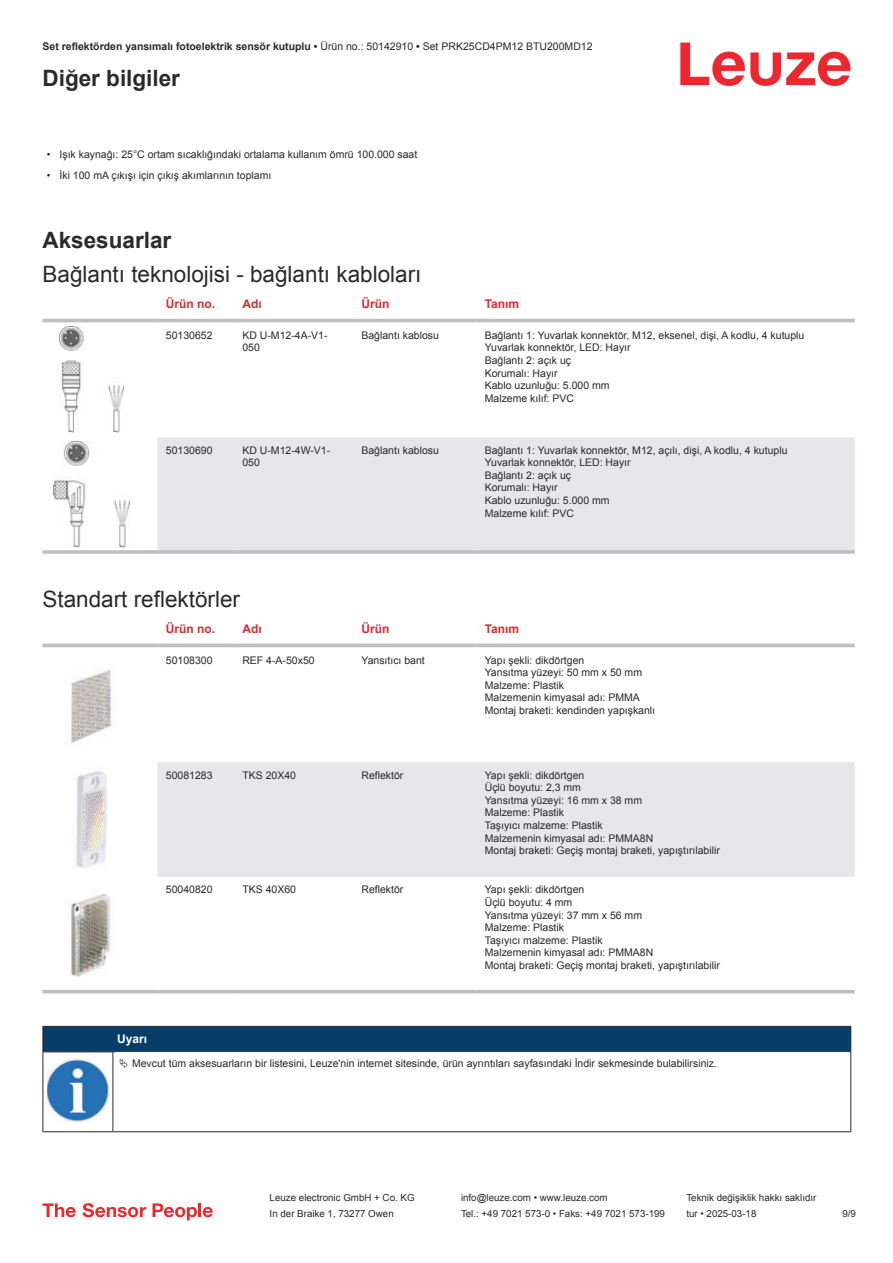
<style>
.page{position:relative;width:893px;height:1263px;background:#fff}
.page>*{position:absolute;margin:0;border:0;box-sizing:border-box;transform-origin:0 0}
.t1{font:22.5px "Arial";color:#2b292a}
.t2{font:700 22.5px "Arial";color:#2b292a}
.t3{font:700 12px "Arial";color:#db2a30}
.t4{font:700 12px "Arial";color:#fff}
.t5{font:10.5px/12.6px "Arial";color:#2b292a}
.t6{font:700 10.5px "Arial";color:#2b292a}
.t7{font:9.75px "Arial";color:#2b292a}
.s1{font-weight:400}
</style>
<div class="page">
<svg style="left:680px;top:43px;width:170px;height:43px"></svg>
<svg style="left:43px;top:318px;width:812px;height:229px"></svg>
<div style="left:157px;top:437px;width:698px;height:113px;background:#e6e7e9"></div>
<hr style="left:43px;top:319px;width:114px;height:3px;background:#bdbfc1">
<hr style="left:157px;top:319px;width:77px;height:3px;background:#bdbfc1">
<hr style="left:234px;top:319px;width:119px;height:3px;background:#bdbfc1">
<hr style="left:353px;top:319px;width:123px;height:3px;background:#bdbfc1">
<hr style="left:476px;top:319px;width:379px;height:3px;background:#bdbfc1">
<hr style="left:43px;top:550px;width:114px;height:4px;background:#c3c5c7">
<hr style="left:157px;top:550px;width:77px;height:4px;background:#c5c7c9">
<hr style="left:234px;top:550px;width:119px;height:4px;background:#bdbfc1">
<hr style="left:353px;top:550px;width:123px;height:4px;background:#bdbfc1">
<hr style="left:476px;top:550px;width:379px;height:4px;background:#c5c7c9">
<img style="left:59px;top:327px;width:65px;height:106px">
<img style="left:54px;top:441px;width:75px;height:107px">
<svg style="left:43px;top:643px;width:812px;height:351px"></svg>
<div style="left:157px;top:762px;width:698px;height:115px;background:#e6e7e9"></div>
<hr style="left:43px;top:644px;width:114px;height:3px;background:#bdbfc1">
<hr style="left:157px;top:644px;width:77px;height:3px;background:#bdbfc1">
<hr style="left:234px;top:644px;width:119px;height:3px;background:#bdbfc1">
<hr style="left:353px;top:644px;width:123px;height:3px;background:#bdbfc1">
<hr style="left:476px;top:644px;width:379px;height:3px;background:#bdbfc1">
<hr style="left:43px;top:990px;width:114px;height:3px;background:#bdbfc1">
<hr style="left:157px;top:990px;width:77px;height:3px;background:#bdbfc1">
<hr style="left:234px;top:990px;width:119px;height:3px;background:#bdbfc1">
<hr style="left:353px;top:990px;width:123px;height:3px;background:#bdbfc1">
<hr style="left:476px;top:990px;width:379px;height:3px;background:#bdbfc1">
<img style="left:56px;top:651px;width:71px;height:107px">
<img style="left:72px;top:766px;width:39px;height:107px">
<img style="left:56px;top:881px;width:71px;height:106px">
<div style="left:43px;top:1026px;width:808px;height:26px;background:#063d69"></div>
<hr style="left:113px;top:1051px;width:738px;height:1px;background:#2b292a">
<hr style="left:43px;top:1052px;width:1px;height:75px;background:#2b292a">
<hr style="left:113px;top:1052px;width:1px;height:75px;background:#2b292a">
<hr style="left:850px;top:1052px;width:1px;height:75px;background:#2b292a">
<hr style="left:43px;top:1131px;width:70px;height:1px;background:#2b292a">
<hr style="left:113px;top:1131px;width:738px;height:1px;background:#2b292a">
<img style="left:47px;top:1058px;width:61px;height:63px">
<svg style="left:43px;top:1203px;width:33px;height:14px"></svg>
<svg style="left:83px;top:1203px;width:63px;height:14px"></svg>
<svg style="left:153px;top:1203px;width:44px;height:17px"></svg>
<hr style="left:198px;top:1203px;width:3px;height:14px;background:#ed272d">
<svg style="left:203px;top:1207px;width:10px;height:10px"></svg>
<p class="t6" style="left:43px;top:39px;width:552px">Set reflektörden yansımalı fotoelektrik sensör kutuplu • <span class="s1">Ürün no.: 50142910</span> • <span class="s1">Set PRK25CD4PM12 BTU200MD12</span></p>
<h1 class="t2" style="left:43px;top:63px;width:139px">Diğer bilgiler</h1>
<p class="t5" style="left:47px;top:148px;width:372px">• Işık kaynağı: 25°C ortam sıcaklığındaki ortalama kullanım ömrü 100.000 saat</p>
<p class="t5" style="left:47px;top:169px;width:226px">• İki 100 mA çıkışı için çıkış akımlarının toplamı</p>
<h1 class="t2" style="left:43px;top:224px;width:130px">Aksesuarlar</h1>
<h1 class="t1" style="left:43px;top:258px;width:380px">Bağlantı teknolojisi - bağlantı kabloları</h1>
<p class="t3" style="left:166px;top:295px;width:51px">Ürün no.</p>
<p class="t3" style="left:242px;top:295px;width:21px">Adı</p>
<p class="t3" style="left:361px;top:299px;width:29px">Ürün</p>
<p class="t3" style="left:485px;top:295px;width:36px">Tanım</p>
<p class="t5" style="left:166px;top:329px;width:48px">50130652</p>
<p class="t5" style="left:242px;top:330px;width:87px">KD U-M12-4A-V1-<br>050</p>
<p class="t5" style="left:361px;top:329px;width:79px">Bağlantı kablosu</p>
<p class="t5" style="left:485px;top:329px;width:321px">Bağlantı 1: Yuvarlak konnektör, M12, eksenel, dişi, A kodlu, 4 kutuplu<br>Yuvarlak konnektör, LED: Hayır<br>Bağlantı 2: açık uç<br>Korumalı: Hayır<br>Kablo uzunluğu: 5.000 mm<br>Malzeme kılıf: PVC</p>
<p class="t5" style="left:166px;top:444px;width:48px">50130690</p>
<p class="t5" style="left:242px;top:445px;width:89px">KD U-M12-4W-V1-<br>050</p>
<p class="t5" style="left:361px;top:444px;width:79px">Bağlantı kablosu</p>
<p class="t5" style="left:485px;top:444px;width:304px">Bağlantı 1: Yuvarlak konnektör, M12, açılı, dişi, A kodlu, 4 kutuplu<br>Yuvarlak konnektör, LED: Hayır<br>Bağlantı 2: açık uç<br>Korumalı: Hayır<br>Kablo uzunluğu: 5.000 mm<br>Malzeme kılıf: PVC</p>
<h1 class="t1" style="left:43px;top:583px;width:199px">Standart reflektörler</h1>
<p class="t3" style="left:166px;top:620px;width:51px">Ürün no.</p>
<p class="t3" style="left:242px;top:620px;width:21px">Adı</p>
<p class="t3" style="left:361px;top:624px;width:29px">Ürün</p>
<p class="t3" style="left:485px;top:620px;width:36px">Tanım</p>
<p class="t5" style="left:166px;top:654px;width:48px">50108300</p>
<p class="t5" style="left:242px;top:654px;width:74px">REF 4-A-50x50</p>
<p class="t5" style="left:361px;top:654px;width:65px">Yansıtıcı bant</p>
<p class="t5" style="left:485px;top:654px;width:172px">Yapı şekli: dikdörtgen<br>Yansıtma yüzeyi: 50 mm x 50 mm<br>Malzeme: Plastik<br>Malzemenin kimyasal adı: PMMA<br>Montaj braketi: kendinden yapışkanlı</p>
<p class="t5" style="left:166px;top:768px;width:48px">50081283</p>
<p class="t5" style="left:242px;top:769px;width:55px">TKS 20X40</p>
<p class="t5" style="left:361px;top:768px;width:44px">Reflektör</p>
<p class="t5" style="left:485px;top:768px;width:237px">Yapı şekli: dikdörtgen<br>Üçlü boyutu: 2,3 mm<br>Yansıtma yüzeyi: 16 mm x 38 mm<br>Malzeme: Plastik<br>Taşıyıcı malzeme: Plastik<br>Malzemenin kimyasal adı: PMMA8N<br>Montaj braketi: Geçiş montaj braketi, yapıştırılabilir</p>
<p class="t5" style="left:166px;top:883px;width:48px">50040820</p>
<p class="t5" style="left:242px;top:883px;width:55px">TKS 40X60</p>
<p class="t5" style="left:361px;top:883px;width:44px">Reflektör</p>
<p class="t5" style="left:485px;top:883px;width:237px">Yapı şekli: dikdörtgen<br>Üçlü boyutu: 4 mm<br>Yansıtma yüzeyi: 37 mm x 56 mm<br>Malzeme: Plastik<br>Taşıyıcı malzeme: Plastik<br>Malzemenin kimyasal adı: PMMA8N<br>Montaj braketi: Geçiş montaj braketi, yapıştırılabilir</p>
<p class="t4" style="left:117px;top:1030px;width:32px">Uyarı</p>
<p class="t5" style="left:132px;top:1056px;width:586px">Mevcut tüm aksesuarların bir listesini, Leuze'nin internet sitesinde, ürün ayrıntıları sayfasındaki İndir sekmesinde bulabilirsiniz.</p>
<p class="t7" style="left:270px;top:1191px;width:146px">Leuze electronic GmbH + Co. KG</p>
<p class="t7" style="left:461px;top:1191px;width:148px">info@leuze.com • www.leuze.com</p>
<p class="t7" style="left:686px;top:1191px;width:132px">Teknik değişiklik hakkı saklıdır</p>
<p class="t7" style="left:270px;top:1207px;width:126px">In der Braike 1, 73277 Owen</p>
<p class="t7" style="left:461px;top:1207px;width:205px">Tel.: +49 7021 573-0 • Faks: +49 7021 573-199</p>
<p class="t7" style="left:686px;top:1207px;width:72px">tur • 2025-03-18</p>
<p class="t7" style="left:842px;top:1210px;width:15px">9 /9</p>
</div>
